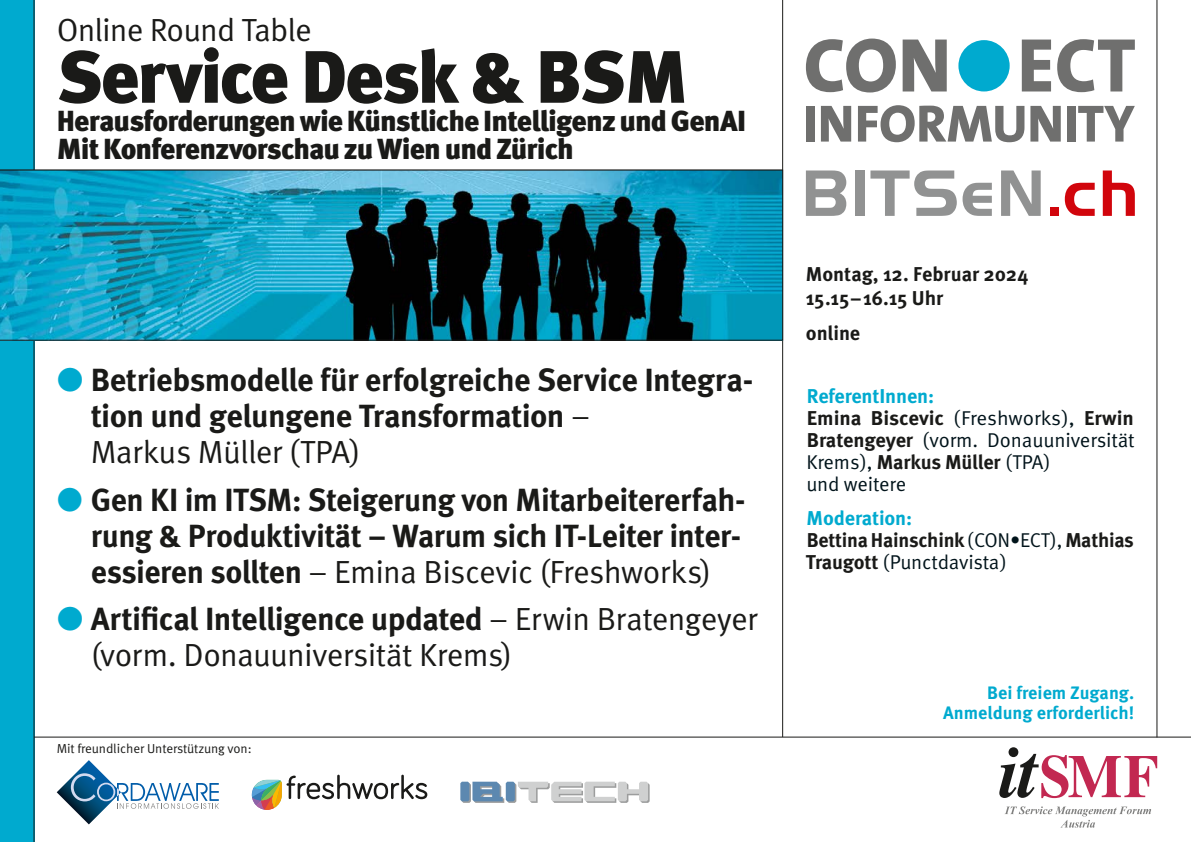
<style>
.page{position:relative;width:1191px;height:842px;background:#fff}
.page>*{position:absolute;margin:0;border:0;box-sizing:border-box;transform-origin:0 0}
.t1{font:900 74px "Meta Pro";letter-spacing:-.03em;color:#1a1a18}
.t2{font:700 32px/36px "Meta Pro";letter-spacing:-.02em;color:#1a1a18}
.t3{font:32px "Meta Pro Norm";letter-spacing:-.02em;color:#1a1a18}
.t4{font:900 29px/28px "Meta Pro";letter-spacing:-.035em;color:#1a1a18}
.t5{font:700 20px/22px "Meta Pro";letter-spacing:-.005em;color:#1a1a18}
.t6{font:20px/22px "Meta Pro Norm";letter-spacing:-.01em;color:#00131a}
.t7{font:700 18px/20px "Meta Pro";color:#00aacf;text-align:right}
.t8{font:13px "Meta Pro Norm";letter-spacing:-.005em;color:#1a1a18}
.s1{font-family:"Meta Pro Norm";font-weight:400;color:#00aacf}
.s2{font-family:"Meta Pro Norm";font-weight:400}
.s3{font-family:"Meta Pro";font-weight:700}
.s4{color:#00aacf}
.s5{font-family:"Meta Pro Norm";font-weight:400;color:#00131a}
.s6{font-family:"Meta Pro";font-weight:700;color:#1a1a18}
</style>
<div class="page">
<div style="left:0;top:0;width:34px;height:842px;background:#00aacf"></div>
<hr style="left:782px;top:0;width:1px;height:737px;background:#1a1a18">
<hr style="left:34px;top:0;width:1px;height:842px;background:#1a1a18">
<hr style="left:34px;top:737px;width:1157px;height:1px;background:#1a1a18">
<svg style="left:806px;top:39px;width:90px;height:53px"></svg>
<svg style="left:902px;top:40px;width:44px;height:51px"></svg>
<div style="left:958px;top:40px;width:51px;height:51px;background:#00aacf;border-radius:50%"></div>
<svg style="left:1021px;top:40px;width:30px;height:51px"></svg>
<svg style="left:1057px;top:39px;width:77px;height:53px"></svg>
<div style="left:806px;top:106px;width:8px;height:36px;background:#6f6f6e"></div>
<svg style="left:821px;top:106px;width:30px;height:36px"></svg>
<svg style="left:858px;top:105px;width:166px;height:37px"></svg>
<svg style="left:1030px;top:106px;width:30px;height:36px"></svg>
<div style="left:1067px;top:106px;width:8px;height:36px;background:#6f6f6e"></div>
<svg style="left:1078px;top:106px;width:56px;height:36px"></svg>
<hr style="left:1156px;top:0;width:1px;height:737px;background:#1a1a18">
<hr style="left:0;top:340px;width:782px;height:1px;background:#1a1a18">
<svg style="left:806px;top:170px;width:40px;height:46px"></svg>
<div style="left:855px;top:170px;width:9px;height:46px;background:#919292"></div>
<svg style="left:870px;top:170px;width:86px;height:46px"></svg>
<svg style="left:962px;top:183px;width:29px;height:33px"></svg>
<svg style="left:1001px;top:170px;width:39px;height:46px"></svg>
<div style="left:1050px;top:207px;width:8px;height:9px;background:#d1050c"></div>
<svg style="left:1064px;top:183px;width:30px;height:33px"></svg>
<svg style="left:1102px;top:170px;width:32px;height:46px"></svg>
<svg style="left:0;top:170px;width:783px;height:170px;background:#137993"></svg>
<svg style="left:999px;top:747px;width:158px;height:51px"></svg>
<svg style="left:1005px;top:806px;width:146px;height:22px"></svg>
<svg style="left:252px;top:775px;width:175px;height:35px"></svg>
<svg style="left:57px;top:760px;width:162px;height:64px"></svg>
<svg style="left:460px;top:782px;width:189px;height:21px"></svg>
<p class="t3" style="left:57px;top:6px;width:257px">Online Round Table</p>
<h1 class="t1" style="left:57px;top:18px;width:633px">Service Desk &amp; BSM</h1>
<p class="t4" style="left:57px;top:105px;width:691px">Herausforderungen wie Künstliche Intelligenz und GenAI<br>Mit Konferenzvorschau zu Wien und Zürich</p>
<p class="t2" style="left:91px;top:360px;width:664px;text-indent:-34px"><span class="s1">●</span> Betriebsmodelle für erfolgreiche Service Integra&shy;tion und gelungene Transformation <span class="s2">–</span></p>
<p class="t3" style="left:91px;top:428px;width:271px">Markus Müller (TPA)</p>
<p class="t2" style="left:57px;top:479px;width:690px;text-align:right"><span class="s1">●</span> Gen KI im ITSM: Steigerung von Mitarbeitererfah&shy;rung &amp; Produktivität – Warum sich IT-Leiter inter-</p>
<p class="t3" style="left:91px;top:547px;width:622px"><span class="s3">essieren sollten</span> – Emina Biscevic (Freshworks)</p>
<p class="t2" style="left:57px;top:599px;width:702px"><span class="s1">●</span> Artifical Intelligence updated <span class="s2">– Erwin Bratengeyer</span></p>
<p class="t3" style="left:91px;top:631px;width:423px">(vorm. Donauuniversität Krems)</p>
<p class="t8" style="left:57px;top:738px;width:196px">Mit freundlicher Unterstützung von:</p>
<p class="t5" style="left:806px;top:260px;width:224px;line-height:24px">Montag, 12. Februar 2024<br>15.15–16.15 Uhr</p>
<p class="t5" style="left:806px;top:321px;width:56px">online</p>
<p class="t5" style="left:807px;top:384px;width:329px"><span class="s4">ReferentInnen:<br></span>Emina Biscevic <span class="s5">(Freshworks),</span> Erwin</p>
<p class="t6" style="left:806px;top:428px;width:330px"><span class="s6">Bratengeyer</span> (vorm. Donauuniversität<br>Krems), <span class="s6">Markus Müller</span> (TPA)<br>und weitere</p>
<p class="t5" style="left:806px;top:505px;width:329px"><span class="s4">Moderation:<br></span>Bettina Hainschink <span class="s5">(CON•ECT),</span> Mathias</p>
<p class="t6" style="left:805px;top:549px;width:203px"><span class="s6">Traugott</span> (Punctdavista)</p>
<p class="t7" style="left:943px;top:682px;width:192px">Bei freiem Zugang.<br>Anmeldung erforderlich!</p>
</div>
